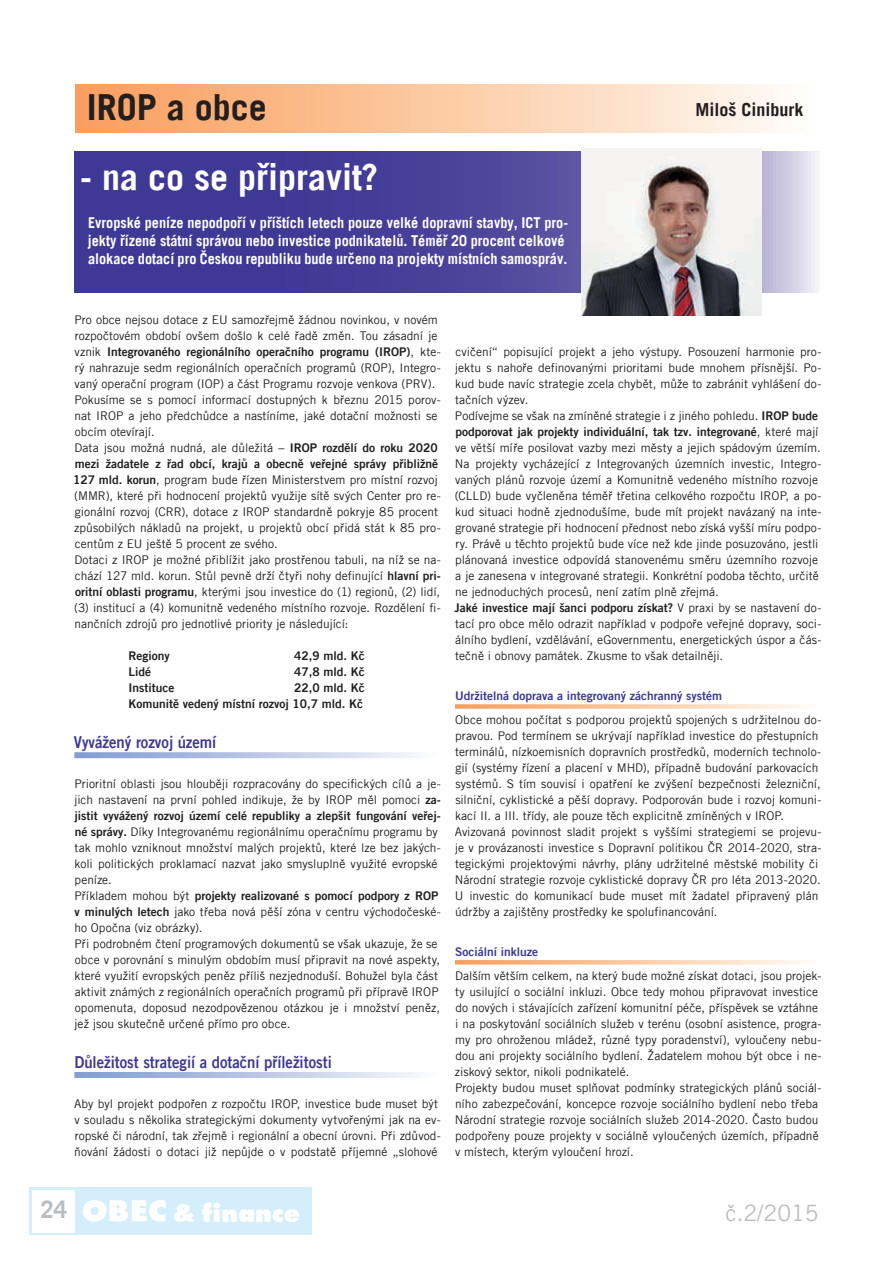
<style>
.page{position:relative;width:893px;height:1263px;background:#fff}
.page>*{position:absolute;margin:0;border:0;box-sizing:border-box;transform-origin:0 0}
.t1{font:700 36px "Trade Gothic";color:#fff}
.t2{font:700 36px "Trade Gothic";color:#231f20}
.t3{font:700 24px "Trade Gothic";color:#bcbdc0}
.t4{font:22.5px "Trade Gothic";color:#bcbdc0}
.t5{font:700 18px "Trade Gothic";color:#231f20}
.t6{font:16.5px "Trade Gothic Bold Two";color:#3e3995;scale:.9 1}
.t7{font:700 15px/18px "Trade Gothic";color:#fff;scale:.95 1}
.t8{font:12px/16px "Trade Gothic";color:#231f20}
.t9{font:12px/16px "Trade Gothic Bold Two";color:#231f20;text-align:right}
.t10{font:12px "Trade Gothic Bold Two";color:#3e3995}
.s1{font-family:"Trade Gothic"}
.s2{font-family:"Trade Gothic Bold Two"}
</style>
<div class="page">
<div style="left:29px;top:1188px;width:282px;height:47px;background:#d4eefb"></div>
<div style="left:32px;top:1190px;width:42px;height:42px;background:#fff"></div>
<svg style="left:83px;top:1200px;width:83px;height:22px"></svg>
<svg style="left:174px;top:1204px;width:21px;height:18px"></svg>
<svg style="left:202px;top:1202px;width:97px;height:20px"></svg>
<svg style="left:74px;top:152px;width:743px;height:140px;background:#544da0"></svg>
<div style="left:75px;top:84px;width:744px;height:48px;background:linear-gradient(to right,#f89d59,#fffcf7)"></div>
<svg style="left:74px;top:752px;width:342px;height:6px;background:#bac8e5"></svg>
<svg style="left:74px;top:1072px;width:342px;height:6px;background:#b8c6e4"></svg>
<svg style="left:455px;top:704px;width:348px;height:5px;background:#fbceac"></svg>
<svg style="left:455px;top:960px;width:348px;height:4px"></svg>
<img style="left:582px;top:148px;width:179px;height:167px">
<h1 class="t2" style="left:87px;top:85px;width:182px">IROP a obce</h1>
<h3 class="t5" style="left:695px;top:99px;width:110px">Miloš Ciniburk</h3>
<h1 class="t1" style="left:80px;top:155px;width:299px">- na co se připravit?</h1>
<p class="t7" style="left:88px;top:214px;width:507px">Evropské peníze nepodpoří v příštích letech pouze velké dopravní stavby, ICT pro&shy;jekty řízené státní správou nebo investice podnikatelů. Téměř 20 procent celkové alokace dotací pro Českou republiku bude určeno na projekty místních samospráv.</p>
<p class="t8" style="left:74px;top:312px;width:365px">Pro obce nejsou dotace z EU samozřejmě žádnou novinkou, v novém rozpočtovém období ovšem došlo k celé řadě změn. Tou zásadní je</p>
<p class="t9" style="left:75px;top:344px;width:368px"><span class="s1">vznik</span> Integrovaného regionálního operačního programu (IROP)<span class="s1">, kte-</span></p>
<p class="t8" style="left:74px;top:360px;width:368px">rý nahrazuje sedm regionálních operačních programů (ROP), Integro&shy;vaný operační program (IOP) a část Programu rozvoje venkova (PRV).<br>Pokusíme se s pomocí informací dostupných k březnu 2015 porov&shy;nat IROP a jeho předchůdce a n astíníme, jaké dotační možnosti se obcím otevírají.<br>Data jsou možná nudná, ale důležitá – <span class="s2">IROP rozdělí do roku 2020</span></p>
<p class="t9" style="left:75px;top:456px;width:365px">mezi žadatele z řad obcí, krajů a obecně veřejné správy přibližně</p>
<p class="t8" style="left:73px;top:472px;width:369px"><span class="s2">127 mld. korun</span>, program bude řízen Ministerstvem pro místní rozvoj (MMR), které při hodnocení projektů využije sítě svých Center pro re&shy;gionální rozvoj (CRR), dotace z IROP standardně pokryje 85 procent způsobilých nákladů na projekt, u projektů obcí přidá stát k 85 pro&shy;centům z EU ještě 5 procent ze svého.<br>Dotaci z IROP je možné přiblížit jako prostřenou tabuli, na níž se na&shy;chází 127 mld. korun. Stůl pevně drží čtyři nohy definující <span class="s2">hlavní pri&shy;oritní oblasti programu</span>, kterými jsou investice do (1) regionů, (2) lidí, (3) institucí a (4) komunitně vedeného místního rozvoje. Rozdělení fi&shy;nančních zdrojů pro jednotlivé priority je následující:</p>
<p class="t9" style="left:128px;top:647px;width:43px">Regiony</p>
<p class="t9" style="left:294px;top:647px;width:72px">42,9 mld. Kč</p>
<p class="t9" style="left:128px;top:663px;width:24px">Lidé</p>
<p class="t9" style="left:294px;top:663px;width:72px">47,8 mld. Kč</p>
<p class="t9" style="left:128px;top:679px;width:47px">Instituce</p>
<p class="t9" style="left:128px;top:679px;width:238px">22,0 mld. Kč<br>Komunitě vedený místní rozvoj 10,7 mld. Kč</p>
<h3 class="t6" style="left:74px;top:732px;width:160px">Vyvážený rozvoj území</h3>
<p class="t8" style="left:74px;top:775px;width:368px">Prioritní oblasti jsou hlouběji rozpracovány do specifických cílů a je&shy;jich nastavení na první pohled indikuje, že by IROP měl pomoci <span class="s2">za-</span></p>
<p class="t9" style="left:75px;top:807px;width:368px">jistit vyvážený rozvoj území celé republiky a zlepšit fungování veřej-</p>
<p class="t8" style="left:75px;top:823px;width:368px"><span class="s2">né správy.</span> Díky Integrovanému regionálnímu operačnímu programu by tak mohlo vzniknout množství malých projektů, které lze bez jakých&shy;koli politických proklamací nazvat jako smysluplně využité evropské peníze.</p>
<p class="t9" style="left:74px;top:887px;width:365px"><span class="s1">Příkladem mohou být</span> projekty realizované s pomocí podpory z ROP</p>
<p class="t8" style="left:74px;top:903px;width:368px"><span class="s2">v minulých letech</span> jako třeba nová pěší zóna v centru východočeské&shy;ho Opočna (viz obrázky).<br>Při podrobném čtení programových dokumentů se však ukazuje, že se obce v porovnání s minulým obdobím musí připravit na nové aspekty, které využití evropských peněz příliš nezjednoduší. Bohužel byla část aktivit známých z regionálních operačních programů při přípravě IROP opomenuta, doposud nezodpovězenou otázkou je i množství peněz, jež jsou skutečně určené přímo pro obce.</p>
<h3 class="t6" style="left:74px;top:1051px;width:287px">Důležitost strategií a dotační příležitosti</h3>
<p class="t8" style="left:74px;top:1095px;width:368px">Aby byl projekt podpořen z rozpočtu IROP, investice bude muset být v souladu s několika strategickými dokumenty vytvořenými jak na ev&shy;ropské či národní, tak zřejmě i regionální a obecní úrovni. Při zdůvod&shy;ňování žádosti o dotaci již nepůjde o v podstatě příjemné „slohové</p>
<p class="t8" style="left:455px;top:344px;width:368px">cvičení“ popisující projekt a jeho výstupy. Posouzení harmonie pro&shy;jektu s nahoře definovanými prioritami bude mnohem přísnější. Po&shy;kud bude navíc strategie zcela chybět, může to zabránit vyhlášení do&shy;tačních výzev.<br>Podívejme se však na zmíněné strategie i z jiného pohledu. <span class="s2">IROP bude</span></p>
<p class="t9" style="left:455px;top:424px;width:365px">podporovat jak projekty individuální, tak tzv. integrované<span class="s1">, které mají</span></p>
<p class="t8" style="left:455px;top:440px;width:368px">ve větší míře posilovat vazby mezi městy a jejich spádovým územím.<br>Na projekty vycházející z Integrovaných územních investic, Integro&shy;vaných plánů rozvoje území a Komunitně vedeného místního rozvoje (CLLD) bude vyčleněna téměř třetina celkového rozpočtu IROP, a po&shy;kud situaci hodně zjednodušíme, bude mít projekt navázaný na inte&shy;grované strategie při hodnocení přednost nebo získá vyšší míru podpo&shy;ry. Právě u těchto projektů bude více než kde jinde posuzováno, jestli plánovaná investice odpovídá stanovenému směru územního rozvoje a je zanesena v integrované strategii. Konkrétní podoba těchto, určitě ne jednoduchých procesů, není zatím plně zřejmá.</p>
<p class="t9" style="left:454px;top:599px;width:368px">Jaké investice mají šanci podporu získat? <span class="s1">V praxi by se nastavení do-</span></p>
<p class="t8" style="left:455px;top:615px;width:368px;text-align:justify">tací pro obce mělo odrazit například v podpoře veřejné dopravy, soci&shy;álního bydlení, vzdělávání, eGovernmentu, energetických úspor a čás&shy;tečně i obnovy památek. Zkusme to však detailněji.</p>
<p class="t10" style="left:455px;top:688px;width:268px">Udržitelná doprava a integrovaný záchranný systém</p>
<p class="t8" style="left:455px;top:711px;width:368px">Obce mohou počítat s podporou projektů spojených s udržitelnou do&shy;pravou. Pod termínem se ukrývají například investice do přestupních terminálů, nízkoemisních dopravních prostředků, moderních technolo&shy;gií (systémy řízení a placení v MHD), případně budování parkovacích systémů. S tím souvisí i opatření ke zvýšení bezpečnosti železniční, silniční, cyklistické a pěší dopravy. Podporován bude i rozvoj komuni&shy;kací II. a III. třídy, ale pouze těch explicitně zmíněných v IROP.<br>Avizovaná povinnost sladit projekt s vyššími strategiemi se projevu&shy;je v provázanosti investice s Dopravní politikou ČR 2014-2020, stra&shy;tegickými projektovými návrhy, plány udržitelné městské mobility či Národní strategie rozvoje cyklistické dopravy ČR pro léta 2013-2020.<br>U investic do komunikací bude muset mít žadatel připravený plán údržby a zajištěny prostředky ke spolufinancování.</p>
<p class="t10" style="left:455px;top:944px;width:85px">Sociální inkluze</p>
<p class="t8" style="left:455px;top:967px;width:368px">Dalším větším celkem, na který bude možné získat dotaci, jsou projek&shy;ty usilující o sociální inkluzi. Obce tedy mohou připravovat investice do nových i stávajících zařízení komunitní péče, příspěvek se vztáhne i na poskytování sociálních služeb v terénu (osobní asistence, progra&shy;my pro ohroženou mládež, různé typy poradenství), vyloučeny nebu&shy;dou ani projekty sociálního bydlení. Žadatelem mohou být obce i ne&shy;ziskový sektor, nikoli podnikatelé.<br>Projekty budou muset splňovat podmínky strategických plánů sociál&shy;ního zabezpečování, koncepce rozvoje sociálního bydlení nebo třeba Národní strategie rozvoje sociálních služeb 2014-2020. Často budou podpořeny pouze projekty v sociálně vyloučených územích, případně v místech, kterým vyloučení hrozí.</p>
<h2 class="t3" style="left:40px;top:1194px;width:28px">24</h2>
<h3 class="t4" style="left:725px;top:1199px;width:95px">č.2/2015</h3>
</div>
